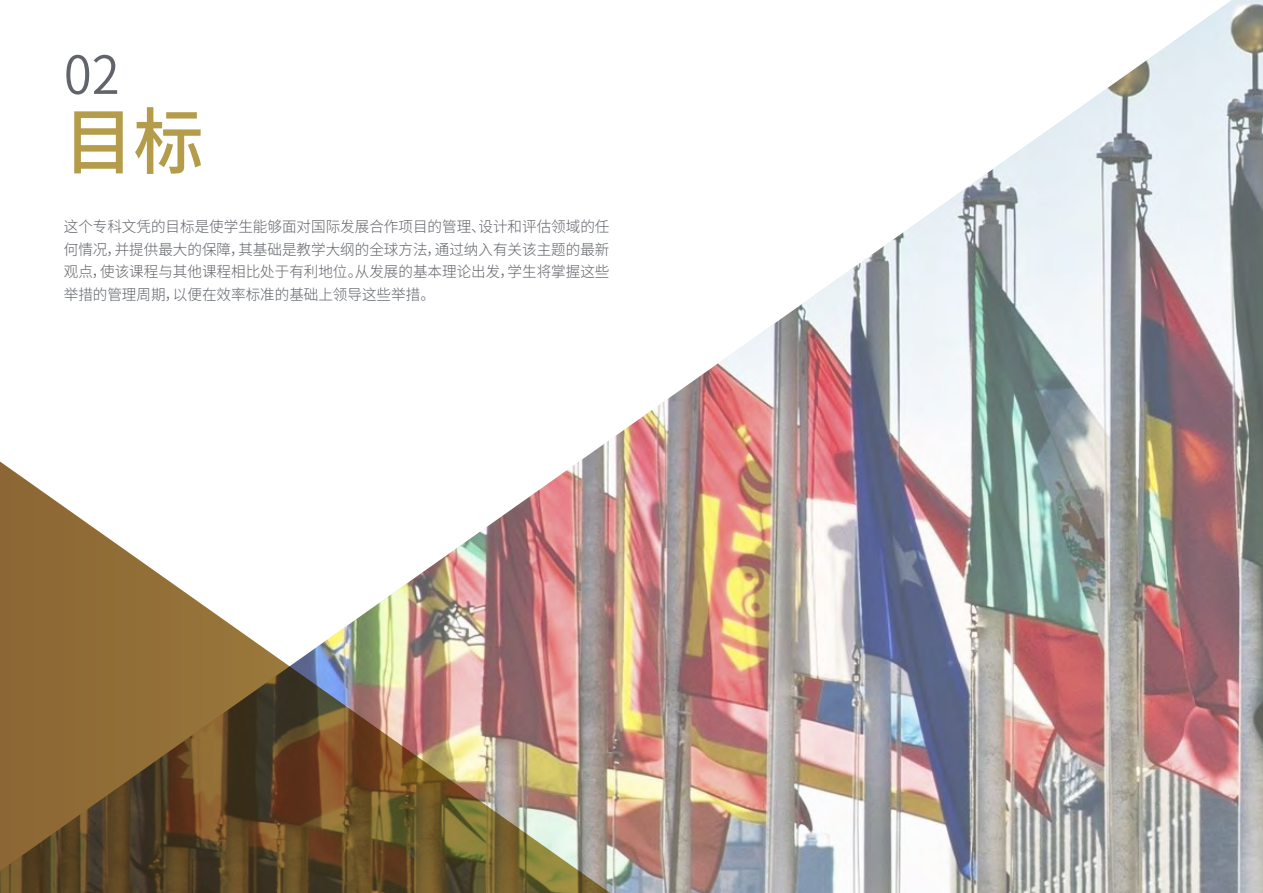
<style>
.page{position:relative;width:1263px;height:893px;background:#fff}
.page>*{position:absolute;margin:0;border:0;box-sizing:border-box;transform-origin:0 0}
.t1{font:500 72px "Source Han Sans CN";color:#b49c4b}
.t2{font:52.5px "Source Han Sans CN";color:#61646a}
.t3{font:300 15px/22.5px "Source Han Sans CN";color:#61646a;text-align:justify}
</style>
<div class="page">
<img style="left:601px;top:0;width:662px;height:893px">
<img style="left:0;top:446px;width:640px;height:447px">
<h2 class="t2" style="left:64px;top:45px;width:57px">02</h2>
<h1 class="t1" style="left:64px;top:101px;width:141px">目标</h1>
<p class="t3" style="left:64px;top:216px;width:547px">这个专科文凭的目标是使学生能够面对国际发展合作项目的管理、设计和评估领域的任何情况，并提供最大的保障，其基础是教学大纲的全球方法，通过纳入有关该主题的最新观点，使该课程与其他课程相比处于有利地位。从发展的基本理论出发，学生将掌握这些举措的管理周期，以便在效率标准的基础上领导这些举措。</p>
</div>
